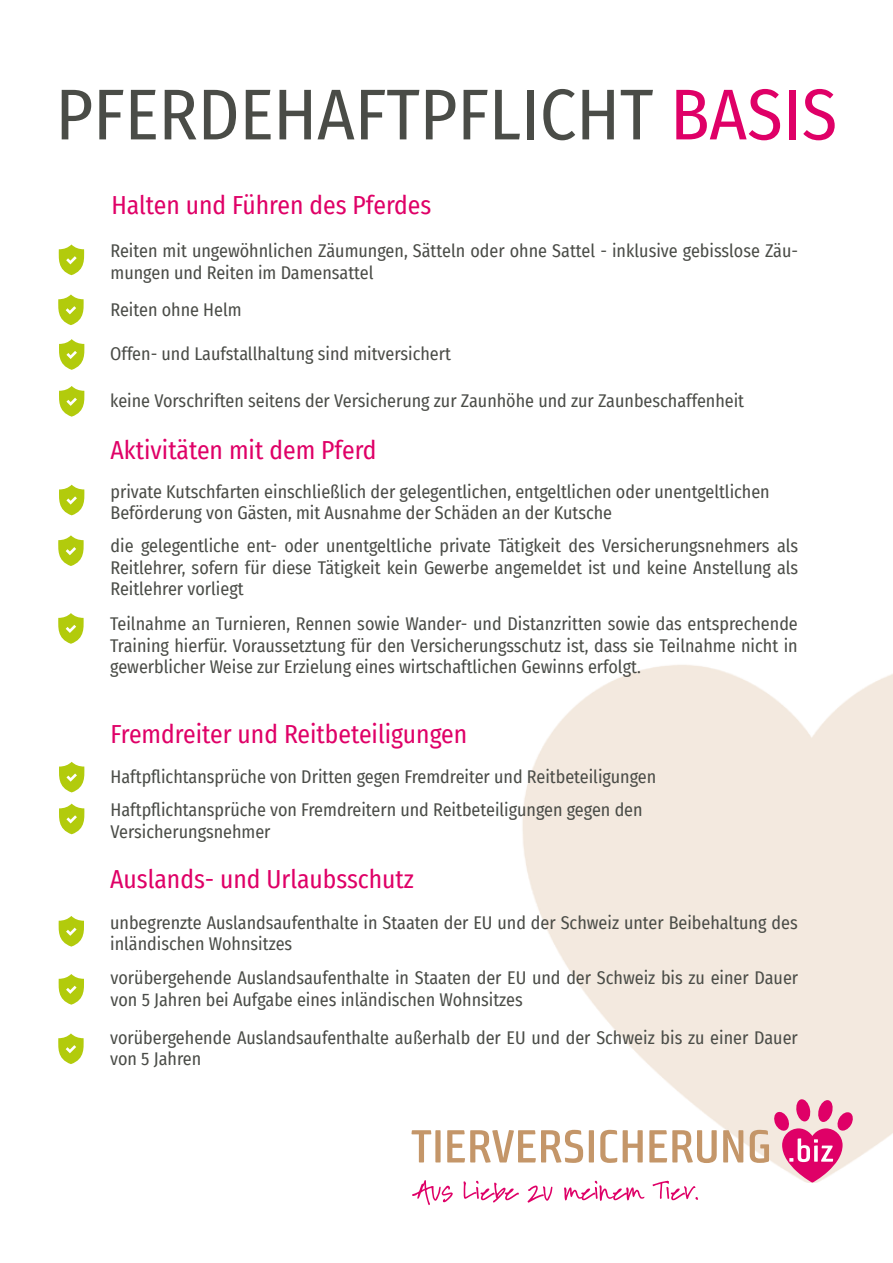
<style>
.page{position:relative;width:893px;height:1263px;background:#fff}
.page>*{position:absolute;margin:0;border:0;box-sizing:border-box;transform-origin:0 0}
.t1{font:72px "Fira Sans Condensed";color:#4a4c47}
.t2{font:25.5px "Fira Sans Condensed";color:#df0067}
.t3{font:18px/21.6px "Fira Sans Condensed";color:#4a4c47}
.s1{color:#df0067}
</style>
<div class="page">
<svg style="left:411px;top:1130px;width:20px;height:32px"></svg>
<div style="left:435px;top:1130px;width:6px;height:32px;background:#c49669"></div>
<svg style="left:447px;top:1130px;width:136px;height:33px"></svg>
<div style="left:589px;top:1130px;width:5px;height:32px;background:#c49669"></div>
<svg style="left:600px;top:1130px;width:17px;height:33px"></svg>
<svg style="left:623px;top:1130px;width:20px;height:32px"></svg>
<svg style="left:649px;top:1130px;width:68px;height:33px"></svg>
<svg style="left:723px;top:1130px;width:20px;height:32px"></svg>
<svg style="left:750px;top:1099px;width:104px;height:83px"></svg>
<svg style="left:412px;top:1180px;width:41px;height:25px"></svg>
<svg style="left:464px;top:1181px;width:55px;height:21px"></svg>
<svg style="left:527px;top:1185px;width:25px;height:17px"></svg>
<svg style="left:564px;top:1181px;width:80px;height:20px"></svg>
<svg style="left:653px;top:1181px;width:45px;height:19px"></svg>
<svg style="left:59px;top:762px;width:25px;height:30px"></svg>
<svg style="left:59px;top:803px;width:25px;height:31px"></svg>
<svg style="left:59px;top:485px;width:25px;height:30px"></svg>
<svg style="left:58px;top:535px;width:26px;height:31px"></svg>
<svg style="left:58px;top:613px;width:26px;height:31px"></svg>
<svg style="left:59px;top:916px;width:25px;height:30px"></svg>
<svg style="left:59px;top:974px;width:25px;height:31px"></svg>
<svg style="left:58px;top:1033px;width:26px;height:31px"></svg>
<svg style="left:59px;top:339px;width:25px;height:31px"></svg>
<svg style="left:59px;top:386px;width:25px;height:31px"></svg>
<svg style="left:59px;top:244px;width:25px;height:31px"></svg>
<svg style="left:58px;top:294px;width:26px;height:31px"></svg>
<h1 class="t1" style="left:56px;top:72px;width:783px">PFERDEHAFTPFLICHT <span class="s1">BASIS</span></h1>
<h2 class="t2" style="left:111px;top:190px;width:321px">Halten und Führen des Pferdes</h2>
<p class="t3" style="left:111px;top:241px;width:689px">Reiten mit ungewöhnlichen Zäumungen, Sätteln oder ohne Sattel - inklusive gebisslose Zäu&shy;mungen und Reiten im Damensattel</p>
<p class="t3" style="left:111px;top:299px;width:133px">Reiten ohne Helm</p>
<p class="t3" style="left:110px;top:344px;width:342px">Offen- und Laufstallhaltung sind mitversichert</p>
<p class="t3" style="left:110px;top:390px;width:635px">keine Vorschriften seitens der Versicherung zur Zaunhöhe und zur Zaunbeschaffenheit</p>
<h2 class="t2" style="left:111px;top:435px;width:267px">Aktivitäten mit dem Pferd</h2>
<p class="t3" style="left:111px;top:481px;width:661px">private Kutschfarten einschließlich der gelegentlichen, entgeltlichen oder unentgeltlichen<br>Beförderung von Gästen, mit Ausnahme der Schäden an der Kutsche</p>
<p class="t3" style="left:111px;top:535px;width:689px;text-align:justify">die gelegentliche ent- oder unentgeltliche private Tätigkeit des Versicherungsnehmers als Reitlehrer, sofern für diese Tätigkeit kein Gewerbe angemeldet ist und keine Anstellung als Reitlehrer vorliegt</p>
<p class="t3" style="left:110px;top:613px;width:689px;text-align:justify">Teilnahme an Turnieren, Rennen sowie Wander- und Distanzritten sowie das entsprechende Training hierfür. Voraussetztung für den Versicherungsschutz ist, dass sie Teilnahme nicht in gewerblicher Weise zur Erzielung eines wirtschaftlichen Gewinns erfolgt.</p>
<h2 class="t2" style="left:111px;top:719px;width:358px">Fremdreiter und Reitbeteiligungen</h2>
<p class="t3" style="left:111px;top:766px;width:547px">Haftpflichtansprüche von Dritten gegen Fremdreiter und Reitbeteiligungen</p>
<p class="t3" style="left:111px;top:799px;width:534px">Haftpflichtansprüche von Fremdreitern und Reitbeteiligungen gegen den<br>Versicherungsnehmer</p>
<h2 class="t2" style="left:110px;top:864px;width:305px">Auslands- und Urlaubsschutz</h2>
<p class="t3" style="left:110px;top:912px;width:689px">unbegrenzte Auslandsaufenthalte in Staaten der EU und der Schweiz unter Beibehaltung des inländischen Wohnsitzes</p>
<p class="t3" style="left:111px;top:967px;width:689px">vorübergehende Auslandsaufenthalte in Staaten der EU und der Schweiz bis zu einer Dauer von 5 Jahren bei Aufgabe eines inländischen Wohnsitzes</p>
<p class="t3" style="left:110px;top:1027px;width:689px">vorübergehende Auslandsaufenthalte außerhalb der EU und der Schweiz bis zu einer Dauer von 5 Jahren</p>
</div>
